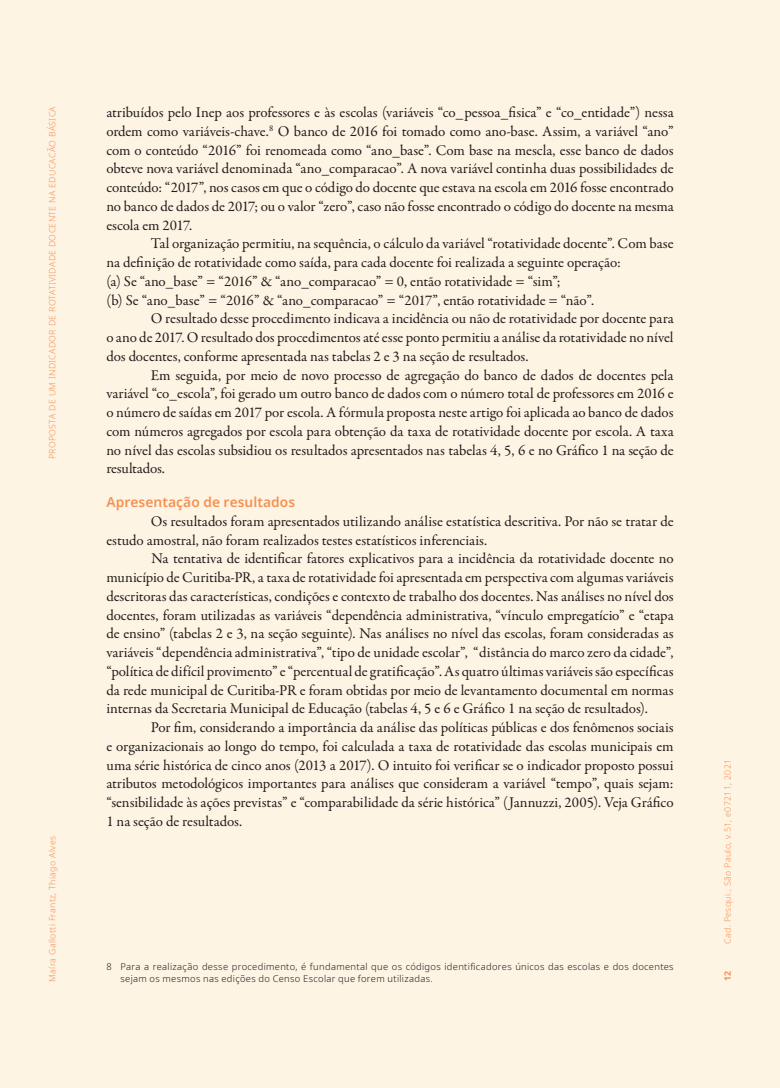
<style>
.page{position:relative;width:780px;height:1088px;background:#fef4e4}
.page>*{position:absolute;margin:0;border:0;box-sizing:border-box;transform-origin:0 0}
.Texto{font:15px/18.8px "Garamond Premr Pro";letter-spacing:-.005em;color:#231f20;text-align:justify}
.Texto_paragrafo_1{font:15px "Garamond Premr Pro";letter-spacing:-.005em;color:#231f20}
.subtitulo_2{font:600 13.75px "Noto Sans";letter-spacing:.005em;color:#f7975c}
.nota_rodapé{font:300 9.38px/11.2px "Noto Sans";letter-spacing:.035em;color:#231f20}
.t1{font:300 8.75px "Noto Sans";letter-spacing:.04em;color:#f7975c}
.t2{font:700 8.75px "Noto Sans";color:#f7975c}
</style>
<div class="page">
<p class="t1" style="left:46px;top:459px;width:355px;rotate:-90deg">PROPOSTA DE UM INDICADOR DE ROTATIVIDADE DOCENTE NA EDUCACÃO BÁSICA</p>
<p class="t1" style="left:46px;top:981px;width:147px;rotate:-90deg">Maíra Gallotti Frantz, Thiago Alves</p>
<p class="Texto" style="left:106px;top:103px;width:568px">atribuídos pelo Inep aos professores e às escolas (variáveis “co_pessoa_fisica” e “co_entidade”) nessa ordem como variáveis-chave.<sup>8</sup> O banco de 2016 foi tomado como ano-base. Assim, a variável “ano” com o conteúdo “2016” foi renomeada como “ano_base”. Com base na mescla, esse banco de dados obteve nova variável denominada “ano_comparacao”. A nova variável continha duas possibilidades de conteúdo: “2017”, nos casos em que o código do docente que estava na escola em 2016 fosse encontrado no banco de dados de 2017; ou o valor “zero”, caso não fosse encontrado o código do docente na mesma escola em 2017.</p>
<p class="Texto" style="left:106px;top:235px;width:568px;text-indent:44px">Tal organização permitiu, na sequência, o cálculo da variável “rotatividade docente”. Com base na definição de rotatividade como saída, para cada docente foi realizada a seguinte operação:</p>
<p class="Texto_paragrafo_1" style="left:106px;top:272px;width:455px">(a) Se “ano_base” = “2016” &amp; “ano_comparacao” = 0, então rotatividade = “sim”;</p>
<p class="Texto_paragrafo_1" style="left:106px;top:291px;width:489px">(b) Se “ano_base” = “2016” &amp; “ano_comparacao” = “2017”, então rotatividade = “não”.</p>
<p class="Texto" style="left:106px;top:310px;width:568px;text-indent:44px">O resultado desse procedimento indicava a incidência ou não de rotatividade por docente para o ano de 2017. O resultado dos procedimentos até esse ponto permitiu a análise da rotatividade no nível dos docentes, conforme apresentada nas tabelas 2 e 3 na seção de resultados.</p>
<p class="Texto" style="left:106px;top:366px;width:568px;text-indent:44px">Em seguida, por meio de novo processo de agregação do banco de dados de docentes pela variável “co_escola”, foi gerado um outro banco de dados com o número total de professores em 2016 e o número de saídas em 2017 por escola. A fórmula proposta neste artigo foi aplicada ao banco de dados com números agregados por escola para obtenção da taxa de rotatividade docente por escola. A taxa no nível das escolas subsidiou os resultados apresentados nas tabelas 4, 5, 6 e no Gráfico 1 na seção de resultados.</p>
<p class="subtitulo_2" style="left:106px;top:492px;width:190px">Apresentação de resultados</p>
<p class="Texto" style="left:106px;top:512px;width:568px;text-indent:44px">Os resultados foram apresentados utilizando análise estatística descritiva. Por não se tratar de estudo amostral, não foram realizados testes estatísticos inferenciais.</p>
<p class="Texto" style="left:106px;top:550px;width:569px;text-indent:45px">Na tentativa de identificar fatores explicativos para a incidência da rotatividade docente no município de Curitiba-PR, a taxa de rotatividade foi apresentada em perspectiva com algumas variáveis descritoras das características, condições e contexto de trabalho dos docentes. Nas análises no nível dos docentes, foram utilizadas as variáveis “dependência administrativa, “vínculo empregatício” e “etapa de ensino” (tabelas 2 e 3, na seção seguinte). Nas análises no nível das escolas, foram consideradas as variáveis “dependência administrativa”, “tipo de unidade escolar”, “distância do marco zero da cidade”, “política de difícil provimento” e “percentual de gratificação”. As quatro últimas variáveis são específicas da rede municipal de Curitiba-PR e foram obtidas por meio de levantamento documental em normas internas da Secretaria Municipal de Educação (tabelas 4, 5 e 6 e Gráfico 1 na seção de resultados).</p>
<p class="Texto" style="left:106px;top:718px;width:568px;text-indent:44px">Por fim, considerando a importância da análise das políticas públicas e dos fenômenos sociais e organizacionais ao longo do tempo, foi calculada a taxa de rotatividade das escolas municipais em uma série histórica de cinco anos (2013 a 2017). O intuito foi verificar se o indicador proposto possui atributos metodológicos importantes para análises que consideram a variável “tempo”, quais sejam: “sensibilidade às ações previstas” e “comparabilidade da série histórica” (Jannuzzi, 2005). Veja Gráfico 1 na seção de resultados.</p>
<p class="nota_rodapé" style="left:120px;top:961px;width:554px;text-indent:-14px">8 Para a realização desse procedimento, é fundamental que os códigos identificadores únicos das escolas e dos docentes sejam os mesmos nas edições do Censo Escolar que forem utilizadas.</p>
<p class="t1" style="left:721px;top:944px;width:187px;rotate:-90deg">Cad. Pesqui., São Paulo, v.51, e07211, 2021</p>
<p class="t2" style="left:721px;top:981px;width:12px;rotate:-90deg">12</p>
</div>
